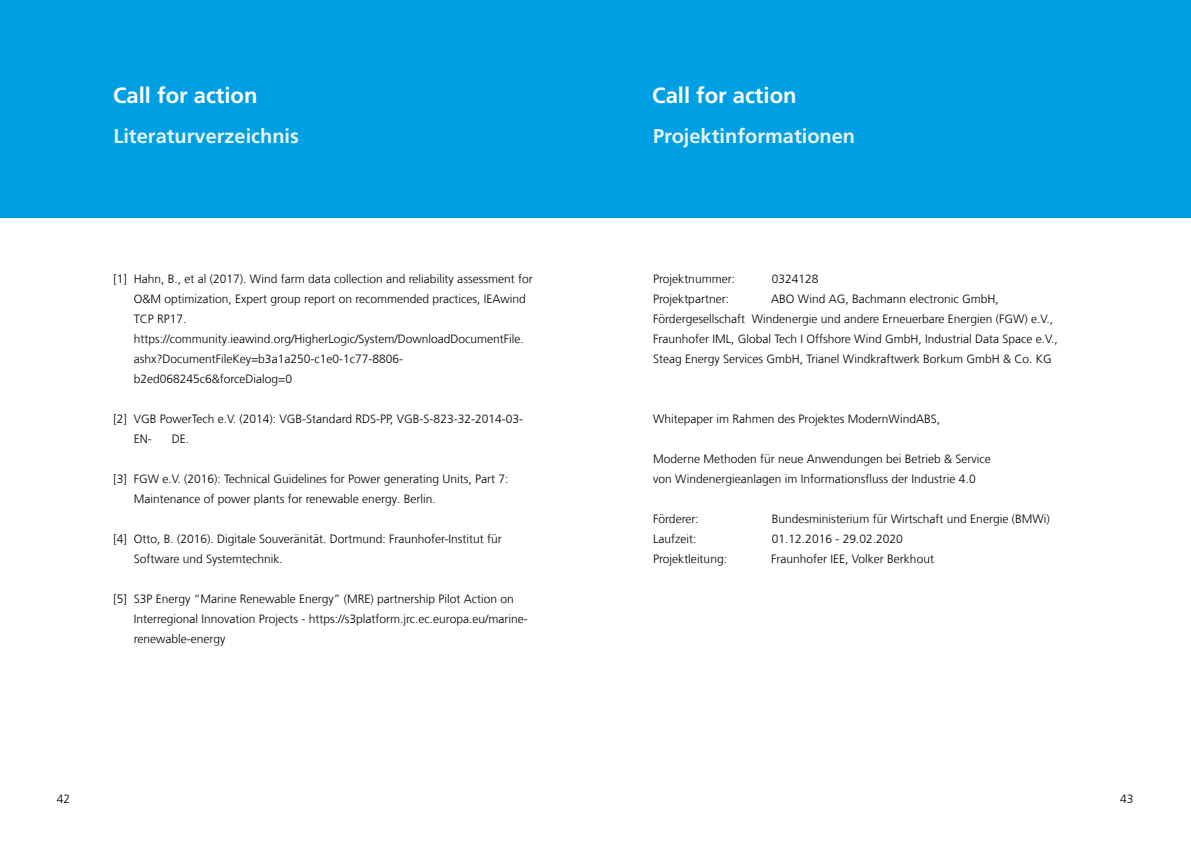
<style>
.page{position:relative;width:1191px;height:842px;background:#fff}
.page>*{position:absolute;margin:0;border:0;box-sizing:border-box;transform-origin:0 0}
.t1{font:700 22px "Frutiger LT Com";color:#fff}
.t2{font:700 20px "Frutiger LT Com";color:#e5f3f1}
.t3{font:300 12px/20px "Frutiger LT Com";color:#000}
</style>
<div class="page">
<div style="left:0;top:0;width:1191px;height:218px;background:#009fe3"></div>
<h1 class="t1" style="left:113px;top:82px;width:146px">Call for action</h1>
<h2 class="t2" style="left:113px;top:124px;width:187px">Literaturverzeichnis</h2>
<p class="t3" style="left:134px;top:268px;width:400px">Hahn, B., et al (2017). Wind farm data collection and reliability assessment for O&amp;M optimization, Expert group report on recommended practices, IEAwind TCP RP17. https://community.ieawind.org/HigherLogic/System/DownloadDocumentFile. ashx?DocumentFileKey=b3a1a250-c1e0-1c77-8806- b2ed068245c6&amp;forceDialog=0</p>
<p class="t3" style="left:134px;top:408px;width:391px">VGB PowerTech e.V. (2014): VGB-Standard RDS-PP, VGB-S-823-32-2014-03-<br>EN-</p>
<p class="t3" style="left:113px;top:268px;width:15px">[1]</p>
<p class="t3" style="left:113px;top:408px;width:15px">[2]</p>
<p class="t3" style="left:172px;top:428px;width:19px">DE.</p>
<p class="t3" style="left:134px;top:468px;width:376px">FGW e.V. (2016): Technical Guidelines for Power generating Units, Part 7:<br>Maintenance of power plants for renewable energy. Berlin.</p>
<p class="t3" style="left:134px;top:528px;width:370px">Otto, B. (2016). Digitale Souveränität. Dortmund: Fraunhofer-Institut für<br>Software und Systemtechnik.</p>
<p class="t3" style="left:134px;top:588px;width:395px">S3P Energy “Marine Renewable Energy” (MRE) partnership Pilot Action on<br>Interregional Innovation Projects - https://s3platform.jrc.ec.europa.eu/marine&shy;renewable-energy</p>
<p class="t3" style="left:113px;top:468px;width:15px">[3]</p>
<p class="t3" style="left:113px;top:528px;width:15px">[4]</p>
<p class="t3" style="left:113px;top:588px;width:15px">[5]</p>
<h1 class="t1" style="left:652px;top:82px;width:146px">Call for action</h1>
<h2 class="t2" style="left:653px;top:124px;width:203px">Projektinformationen</h2>
<p class="t3" style="left:653px;top:268px;width:83px">Projektnummer:</p>
<p class="t3" style="left:771px;top:268px;width:48px">0324128</p>
<p class="t3" style="left:653px;top:288px;width:77px">Projektpartner:</p>
<p class="t3" style="left:653px;top:288px;width:406px;text-indent:118px">ABO Wind AG, Bachmann electronic GmbH, Fördergesellschaft Windenergie und andere Erneuerbare Energien (FGW) e.V., Fraunhofer IML, Global Tech I Offshore Wind GmbH, Industrial Data Space e.V., Steag Energy Services GmbH, Trianel Windkraftwerk Borkum GmbH &amp; Co. KG</p>
<p class="t3" style="left:653px;top:408px;width:289px">Whitepaper im Rahmen des Projektes ModernWindABS,</p>
<p class="t3" style="left:653px;top:448px;width:339px">Moderne Methoden für neue Anwendungen bei Betrieb &amp; Service von Windenergieanlagen im Informationsfluss der Industrie 4.0</p>
<p class="t3" style="left:653px;top:508px;width:47px">Förderer:</p>
<p class="t3" style="left:772px;top:508px;width:279px">Bundesministerium für Wirtschaft und Energie (BMWi)</p>
<p class="t3" style="left:653px;top:528px;width:45px">Laufzeit:</p>
<p class="t3" style="left:772px;top:528px;width:132px">01.12.2016 - 29.02.2020</p>
<p class="t3" style="left:653px;top:548px;width:75px">Projektleitung:</p>
<p class="t3" style="left:771px;top:548px;width:164px">Fraunhofer IEE, Volker Berkhout</p>
<p class="t3" style="left:57px;top:788px;width:15px">42</p>
<p class="t3" style="left:1120px;top:788px;width:15px">43</p>
</div>
